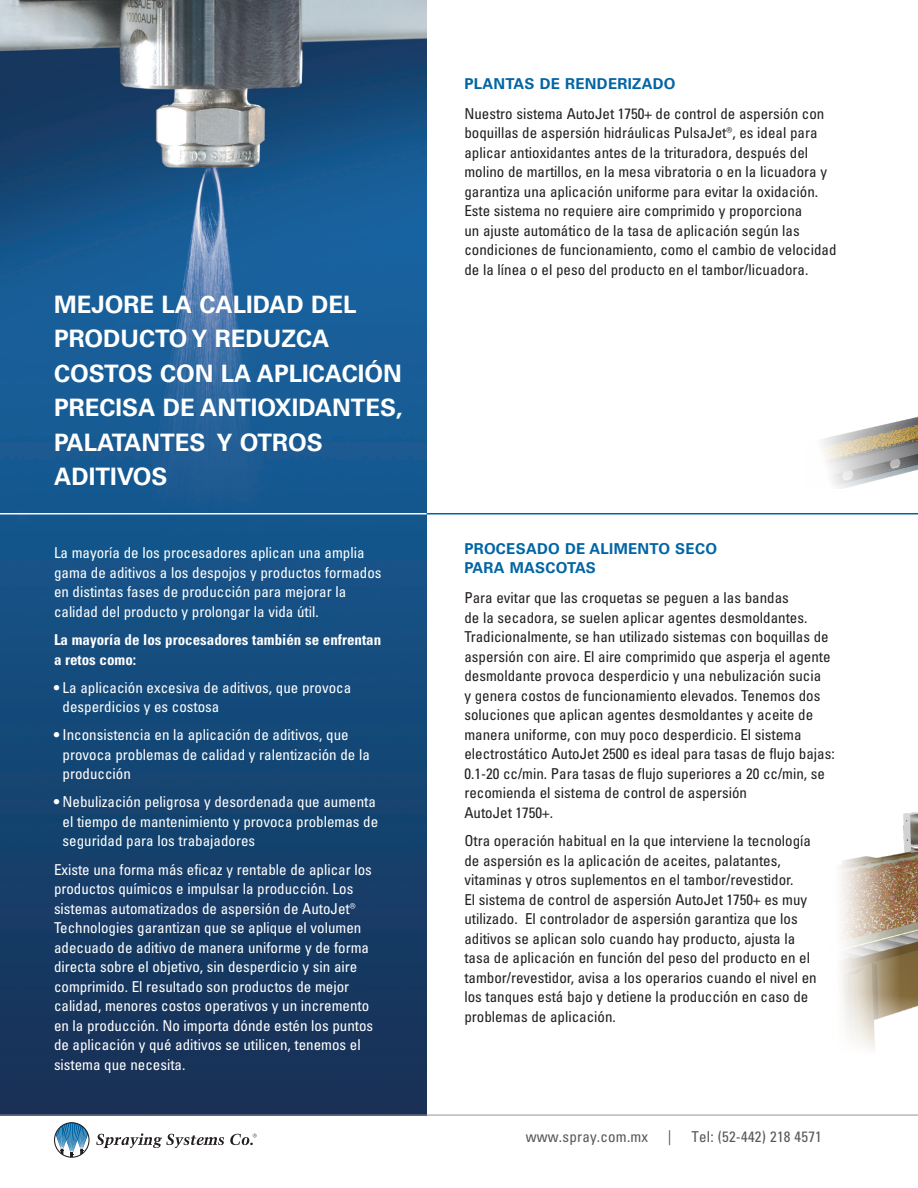
<style>
.page{position:relative;width:918px;height:1188px;background:#fff}
.page>*{position:absolute;margin:0;border:0;box-sizing:border-box;transform-origin:0 0}
.subhead{font:700 24px/34.5px "Univers LT Pro 65";color:#fff}
.body{font:condensed 15px/19.5px "Univers LT Pro";color:#231f20}
.body-2{font:condensed 15px/19.5px "Univers LT Pro";color:#fff}
.subhead-2{font:700 15px/19.5px "Univers LT Pro 65";letter-spacing:.02em;color:#0065a4}
.body-3{font:700 condensed 15px/19.5px "Univers LT Pro";color:#fff}
.t1{font:condensed 15px "Univers LT Pro";letter-spacing:.015em;color:#57585a}
</style>
<div class="page">
<img style="left:822px;top:416px;width:96px;height:72px">
<img style="left:0;top:0;width:427px;height:1115px">
<hr style="left:427px;top:513px;width:491px;height:1px;background:#0065a4">
<hr style="left:0;top:513px;width:427px;height:1px;background:#fff">
<img style="left:840px;top:817px;width:78px;height:130px">
<svg style="left:771px;top:947px;width:147px;height:168px"></svg>
<hr style="left:0;top:1115px;width:918px;height:1px;background:#939598">
<svg style="left:54px;top:1122px;width:36px;height:36px"></svg>
<svg style="left:96px;top:1133px;width:128px;height:15px"></svg>
<svg style="left:230px;top:1134px;width:27px;height:11px"></svg>
<p class="subhead" style="left:54px;top:286px;width:350px">MEJORE LA CALIDAD DEL<br>PRODUCTO Y REDUZCA<br>COSTOS CON LA APLICACIÓN<br>PRECISA DE ANTIOXIDANTES,<br>PALATANTES Y OTROS<br>ADITIVOS</p>
<p class="body-2" style="left:54px;top:543px;width:329px">La mayoría de los procesadores aplican una amplia gama de aditivos a los despojos y productos formados en distintas fases de producción para mejorar la calidad del producto y prolongar la vida útil.</p>
<p class="body-3" style="left:54px;top:630px;width:329px">La mayoría de los procesadores también se enfrentan a retos como:</p>
<p class="body-2" style="left:63px;top:677px;width:290px;text-indent:-9px">• La aplicación excesiva de aditivos, que provoca desperdicios y es costosa</p>
<p class="body-2" style="left:63px;top:725px;width:309px;text-indent:-9px">• Inconsistencia en la aplicación de aditivos, que provoca problemas de calidad y ralentización de la producción</p>
<p class="body-2" style="left:63px;top:792px;width:317px;text-indent:-9px">• Nebulización peligrosa y desordenada que aumenta el tiempo de mantenimiento y provoca problemas de seguridad para los trabajadores</p>
<p class="body-2" style="left:54px;top:859px;width:321px">Existe una forma más eficaz y rentable de aplicar los productos químicos e impulsar la producción. Los sistemas automatizados de aspersión de AutoJet® Technologies garantizan que se aplique el volumen adecuado de aditivo de manera uniforme y de forma directa sobre el objetivo, sin desperdicio y sin aire comprimido. El resultado son productos de mejor calidad, menores costos operativos y un incremento en la producción. No importa dónde estén los puntos de aplicación y qué aditivos se utilicen, tenemos el sistema que necesita.</p>
<p class="subhead-2" style="left:464px;top:73px;width:213px">PLANTAS DE RENDERIZADO</p>
<p class="body" style="left:464px;top:104px;width:374px">Nuestro sistema AutoJet 1750+ de control de aspersión con boquillas de aspersión hidráulicas PulsaJet®, es ideal para aplicar antioxidantes antes de la trituradora, después del molino de martillos, en la mesa vibratoria o en la licuadora y garantiza una aplicación uniforme para evitar la oxidación.<br>Este sistema no requiere aire comprimido y proporciona<br>un ajuste automático de la tasa de aplicación según las condiciones de funcionamiento, como el cambio de velocidad de la línea o el peso del producto en el tambor/licuadora.</p>
<p class="subhead-2" style="left:464px;top:538px;width:254px">PROCESADO DE ALIMENTO SECO<br>PARA MASCOTAS</p>
<p class="body" style="left:464px;top:588px;width:372px">Para evitar que las croquetas se peguen a las bandas<br>de la secadora, se suelen aplicar agentes desmoldantes.<br>Tradicionalmente, se han utilizado sistemas con boquillas de aspersión con aire. El aire comprimido que asperja el agente desmoldante provoca desperdicio y una nebulización sucia<br>y genera costos de funcionamiento elevados. Tenemos dos soluciones que aplican agentes desmoldantes y aceite de manera uniforme, con muy poco desperdicio. El sistema electrostático AutoJet 2500 es ideal para tasas de flujo bajas:<br>0.1-20 cc/min. Para tasas de flujo superiores a 20 cc/min, se recomienda el sistema de control de aspersión<br>AutoJet 1750+.</p>
<p class="body" style="left:464px;top:831px;width:354px">Otra operación habitual en la que interviene la tecnología de aspersión es la aplicación de aceites, palatantes, vitaminas y otros suplementos en el tambor/revestidor.<br>El sistema de control de aspersión AutoJet 1750+ es muy utilizado. El controlador de aspersión garantiza que los aditivos se aplican solo cuando hay producto, ajusta la tasa de aplicación en función del peso del producto en el tambor/revestidor, avisa a los operarios cuando el nivel en los tanques está bajo y detiene la producción en caso de problemas de aplicación.</p>
<p class="t1" style="left:526px;top:1128px;width:124px">www.spray.com.mx</p>
<p class="t1" style="left:668px;top:1128px;width:5px">|</p>
<p class="t1" style="left:691px;top:1128px;width:132px">Tel: (52-442) 218 4571</p>
</div>
